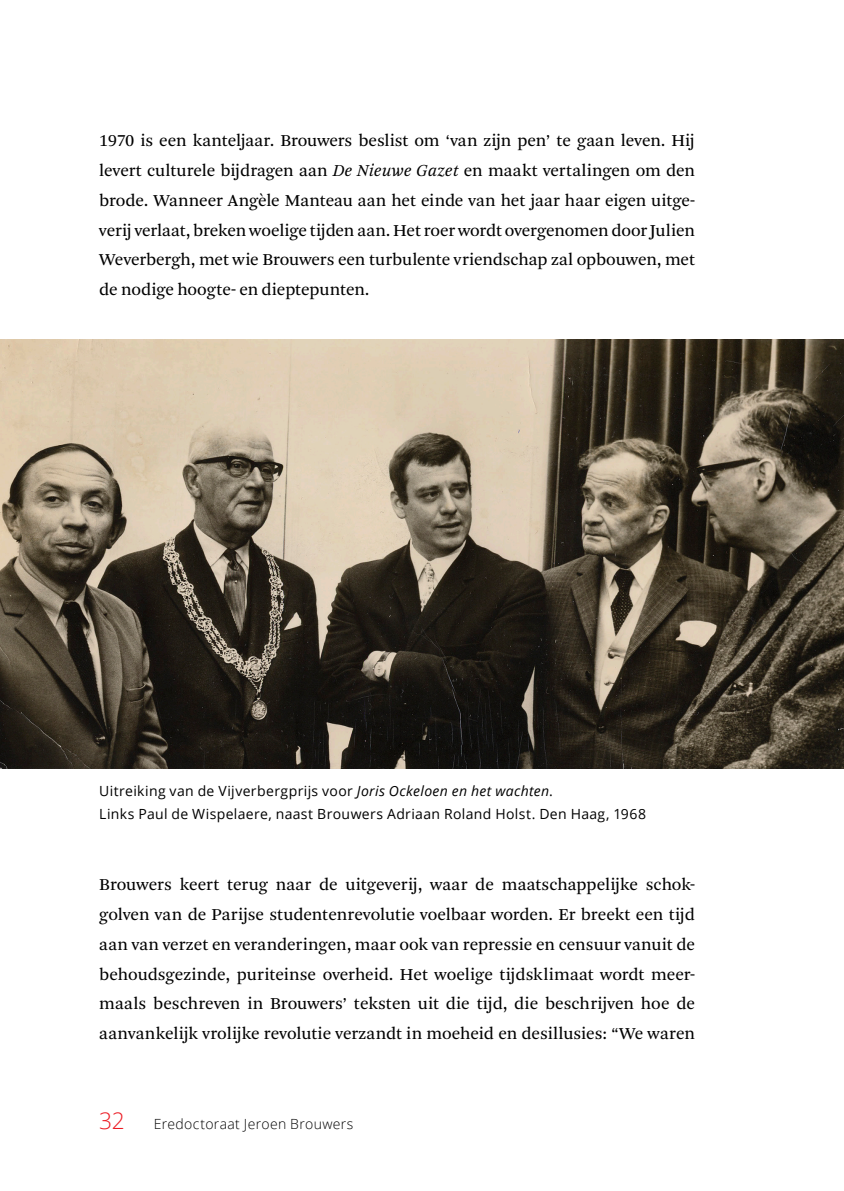
<style>
.page{position:relative;width:844px;height:1191px;background:#fff}
.page>*{position:absolute;margin:0;border:0;box-sizing:border-box;transform-origin:0 0}
.t1{font:300 22.75px "Open Sans";color:#ec1b24}
.P_first{font:17.5px/29.8px "Arnhem Blond";letter-spacing:-.01em;color:#000;text-align:justify}
.Caption_F2{font:14px/22.8px "Open Sans";letter-spacing:.025em;color:#000}
.t2{font:300 14px "Open Sans";letter-spacing:.025em;color:#000}
.s1{font-style:italic}
</style>
<div class="page">
<img style="left:0;top:340px;width:843px;height:428px">
<p class="P_first" style="left:99px;top:126px;width:597px">1970 is een kanteljaar. Brouwers beslist om ‘van zijn pen’ te gaan leven. Hij levert culturele bijdragen aan <span class="s1">De Nieuwe Gazet</span> en maakt vertalingen om den brode. Wanneer Angèle Manteau aan het einde van het jaar haar eigen uitge&shy;verij verlaat, breken woelige tijden aan. Het roer wordt overgenomen door Julien Weverbergh, met wie Brouwers een turbulente vriendschap zal opbouwen, met de nodige hoogte- en dieptepunten.</p>
<p class="Caption_F2" style="left:99px;top:779px;width:548px">Uitreiking van de Vijverbergprijs voor <span class="s1">Joris Ockeloen en het wachten</span>.<br>Links Paul de Wispelaere, naast Brouwers Adriaan Roland Holst. Den Haag, 1968</p>
<p class="P_first" style="left:99px;top:870px;width:597px">Brouwers keert terug naar de uitgeverij, waar de maatschappelijke schok&shy;golven van de Parijse studentenrevolutie voelbaar worden. Er breekt een tijd aan van verzet en veranderingen, maar ook van repressie en censuur vanuit de behoudsgezinde, puriteinse overheid. Het woelige tijdsklimaat wordt meer&shy;maals beschreven in Brouwers’ teksten uit die tijd, die beschrijven hoe de aanvankelijk vrolijke revolutie verzandt in moeheid en desillusies: “We waren</p>
<h1 class="t1" style="left:99px;top:1104px;width:27px">32</h1>
<p class="t2" style="left:154px;top:1114px;width:201px">Eredoctoraat Jeroen Brouwers</p>
</div>
